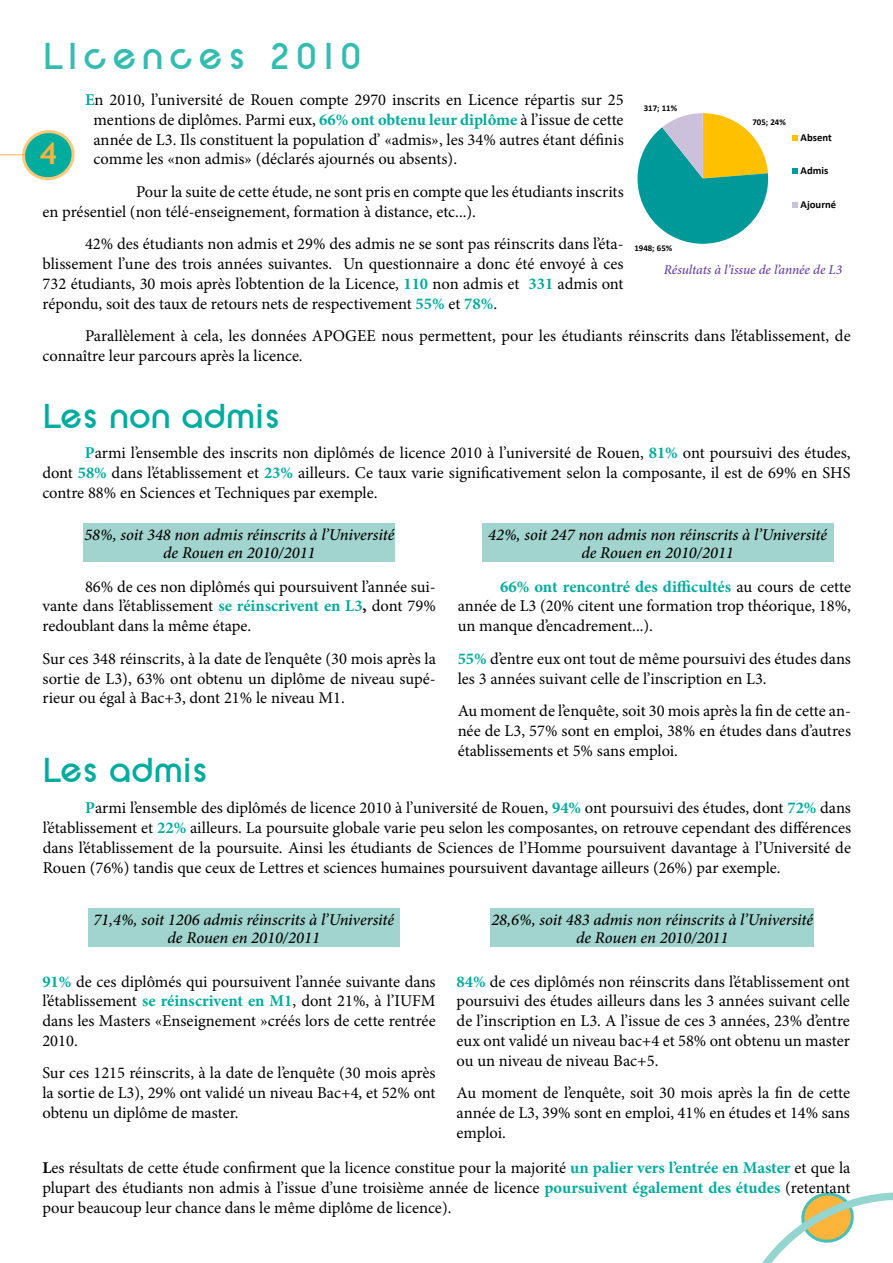
<style>
.page{position:relative;width:893px;height:1263px;background:#fff}
.page>*{position:absolute;margin:0;border:0;box-sizing:border-box;transform-origin:0 0}
.t1{font:700 39px "SF New Republic";letter-spacing:.15em;color:#00ac9d}
.t2{font:700 36px "SF New Republic";color:#00ac9d}
.t3{font:700 30px "Trebuchet MS";color:#fcb43b}
.t4{font:16.5px/19.8px "Minion Pro";color:#000;text-align:justify}
.t5{font:italic 500 16.5px/18px "Minion Pro";color:#000;text-align:center}
.t6{font:italic 500 13.5px "Minion Pro";letter-spacing:-.005em;color:#653ca3}
.t7{font:700 10.65px "Calibri";color:#000}
.t8{font:700 8.85px "Calibri";color:#000}
.s1{font-weight:700;color:#00ac9d}
.s2{font-weight:700}
</style>
<div class="page">
<svg style="left:762px;top:1192px;width:131px;height:71px"></svg>
<svg style="left:637px;top:113px;width:131px;height:131px"></svg>
<svg style="left:792px;top:135px;width:6px;height:6px"></svg>
<svg style="left:792px;top:169px;width:6px;height:5px"></svg>
<svg style="left:792px;top:202px;width:6px;height:6px"></svg>
<svg style="left:0;top:130px;width:75px;height:51px"></svg>
<div style="left:84px;top:523px;width:311px;height:39px;background:#a1d4ce"></div>
<div style="left:482px;top:523px;width:351px;height:39px;background:#a1d4ce"></div>
<div style="left:88px;top:908px;width:312px;height:39px;background:#a1d4ce"></div>
<div style="left:490px;top:908px;width:324px;height:39px;background:#a1d4ce"></div>
<h1 class="t1" style="left:42px;top:35px;width:321px">LIcences 2010</h1>
<p class="t4" style="left:94px;top:90px;width:532px;text-indent:-8px"><span class="s1">E</span>n 2010, l’université de Rouen compte 2970 inscrits en Licence répartis sur 25 mentions de diplômes. Parmi eux, <span class="s1">66% ont obtenu leur diplôme</span> à l’issue de cette année de L3. Ils constituent la population d’ «admis», les 34% autres étant définis comme les «non admis» (déclarés ajournés ou absents).</p>
<p class="t4" style="left:43px;top:182px;width:583px;text-indent:94px">Pour la suite de cette étude, ne sont pris en compte que les étudiants inscrits en présentiel (non télé-enseignement, formation à distance, etc...).</p>
<p class="t4" style="left:43px;top:234px;width:583px;text-indent:43px">42% des étudiants non admis et 29% des admis ne se sont pas réinscrits dans l’éta&shy;blissement l’une des trois années suivantes. Un questionnaire a donc été envoyé à ces 732 étudiants, 30 mois après l’obtention de la Licence, <span class="s1">110</span> non admis et <span class="s1">331</span> admis ont répondu, soit des taux de retours nets de respectivement <span class="s1">55%</span> et <span class="s1">78%</span>.</p>
<p class="t4" style="left:43px;top:326px;width:810px;text-indent:43px">Parallèlement à cela, les données APOGEE nous permettent, pour les étudiants réinscrits dans l’établissement, de connaître leur parcours après la licence.</p>
<h2 class="t2" style="left:43px;top:397px;width:240px">Les non admis</h2>
<p class="t4" style="left:42px;top:443px;width:810px;text-indent:43px"><span class="s1">P</span>armi l’ensemble des inscrits non diplômés de licence 2010 à l’université de Rouen, <span class="s1">81%</span> ont poursuivi des études, dont <span class="s1">58%</span> dans l’établissement et <span class="s1">23%</span> ailleurs. Ce taux varie significativement selon la composante, il est de 69% en SHS contre 88% en Sciences et Techniques par exemple.</p>
<p class="t8" style="left:644px;top:102px;width:35px">317; 11%</p>
<p class="t8" style="left:752px;top:116px;width:35px">705; 24%</p>
<p class="t7" style="left:801px;top:131px;width:33px">Absent</p>
<p class="t7" style="left:801px;top:164px;width:29px">Admis</p>
<p class="t7" style="left:801px;top:197px;width:37px">Ajourné</p>
<h3 class="t3" style="left:40px;top:135px;width:19px">4</h3>
<p class="t8" style="left:634px;top:242px;width:39px">1948; 65%</p>
<p class="t6" style="left:664px;top:260px;width:180px">Résultats à l’issue de l’année de L3</p>
<p class="t5" style="left:84px;top:525px;width:311px">58%, soit 348 non admis réinscrits à l’Université de Rouen en 2010/2011</p>
<p class="t5" style="left:488px;top:525px;width:340px">42%, soit 247 non admis non réinscrits à l’Université de Rouen en 2010/2011</p>
<p class="t4" style="left:458px;top:576px;width:395px;text-indent:43px"><span class="s1">66% ont rencontré des difficultés</span> au cours de cette année de L3 (20% citent une formation trop théorique, 18%, un manque d’encadrement...).</p>
<p class="t4" style="left:458px;top:649px;width:395px"><span class="s1">55%</span> d’entre eux ont tout de même poursuivi des études dans les 3 années suivant celle de l’inscription en L3.</p>
<p class="t4" style="left:458px;top:701px;width:395px">Au moment de l’enquête, soit 30 mois après la fin de cette an&shy;née de L3, 57% sont en emploi, 38% en études dans d’autres établissements et 5% sans emploi.</p>
<p class="t4" style="left:43px;top:576px;width:395px;text-indent:43px">86% de ces non diplômés qui poursuivent l’année sui&shy;vante dans l’établissement <span class="s1">se réinscrivent en L3</span><span class="s2">,</span> dont 79% redoublant dans la même étape.</p>
<p class="t4" style="left:43px;top:649px;width:395px">Sur ces 348 réinscrits, à la date de l’enquête (30 mois après la sortie de L3), 63% ont obtenu un diplôme de niveau supé&shy;rieur ou égal à Bac+3, dont 21% le niveau M1.</p>
<h2 class="t2" style="left:43px;top:751px;width:167px">Les admis</h2>
<p class="t4" style="left:43px;top:798px;width:810px;text-indent:43px"><span class="s1">P</span>armi l’ensemble des diplômés de licence 2010 à l’université de Rouen, <span class="s1">94%</span> ont poursuivi des études, dont <span class="s1">72%</span> dans l’établissement et <span class="s1">22%</span> ailleurs. La poursuite globale varie peu selon les composantes, on retrouve cependant des différences dans l’établissement de la poursuite. Ainsi les étudiants de Sciences de l’Homme poursuivent davantage à l’Université de Rouen (76%) tandis que ceux de Lettres et sciences humaines poursuivent davantage ailleurs (26%) par exemple.</p>
<p class="t5" style="left:93px;top:910px;width:302px">71,4%, soit 1206 admis réinscrits à l’Université de Rouen en 2010/2011</p>
<p class="t5" style="left:491px;top:910px;width:323px">28,6%, soit 483 admis non réinscrits à l’Université de Rouen en 2010/2011</p>
<p class="t4" style="left:42px;top:971px;width:395px"><span class="s1">91%</span> de ces diplômés qui poursuivent l’année suivante dans l’établissement <span class="s1">se réinscrivent en M1</span>, dont 21%, à l’IUFM dans les Masters «Enseignement »créés lors de cette rentrée 2010.</p>
<p class="t4" style="left:42px;top:1063px;width:395px">Sur ces 1215 réinscrits, à la date de l’enquête (30 mois après la sortie de L3), 29% ont validé un niveau Bac+4, et 52% ont obtenu un diplôme de master.</p>
<p class="t4" style="left:457px;top:971px;width:395px"><span class="s1">84%</span> de ces diplômés non réinscrits dans l’établissement ont poursuivi des études ailleurs dans les 3 années suivant celle de l’inscription en L3. A l’issue de ces 3 années, 23% d’entre eux ont validé un niveau bac+4 et 58% ont obtenu un master ou un niveau de niveau Bac+5.</p>
<p class="t4" style="left:457px;top:1083px;width:395px">Au moment de l’enquête, soit 30 mois après la fin de cette année de L3, 39% sont en emploi, 41% en études et 14% sans emploi.</p>
<p class="t4" style="left:42px;top:1158px;width:810px"><span class="s2">L</span>es résultats de cette étude confirment que la licence constitue pour la majorité <span class="s1">un palier vers l’entrée en Master</span> et que la plupart des étudiants non admis à l’issue d’une troisième année de licence <span class="s1">poursuivent également des études</span> (retentant pour beaucoup leur chance dans le même diplôme de licence).</p>
</div>
